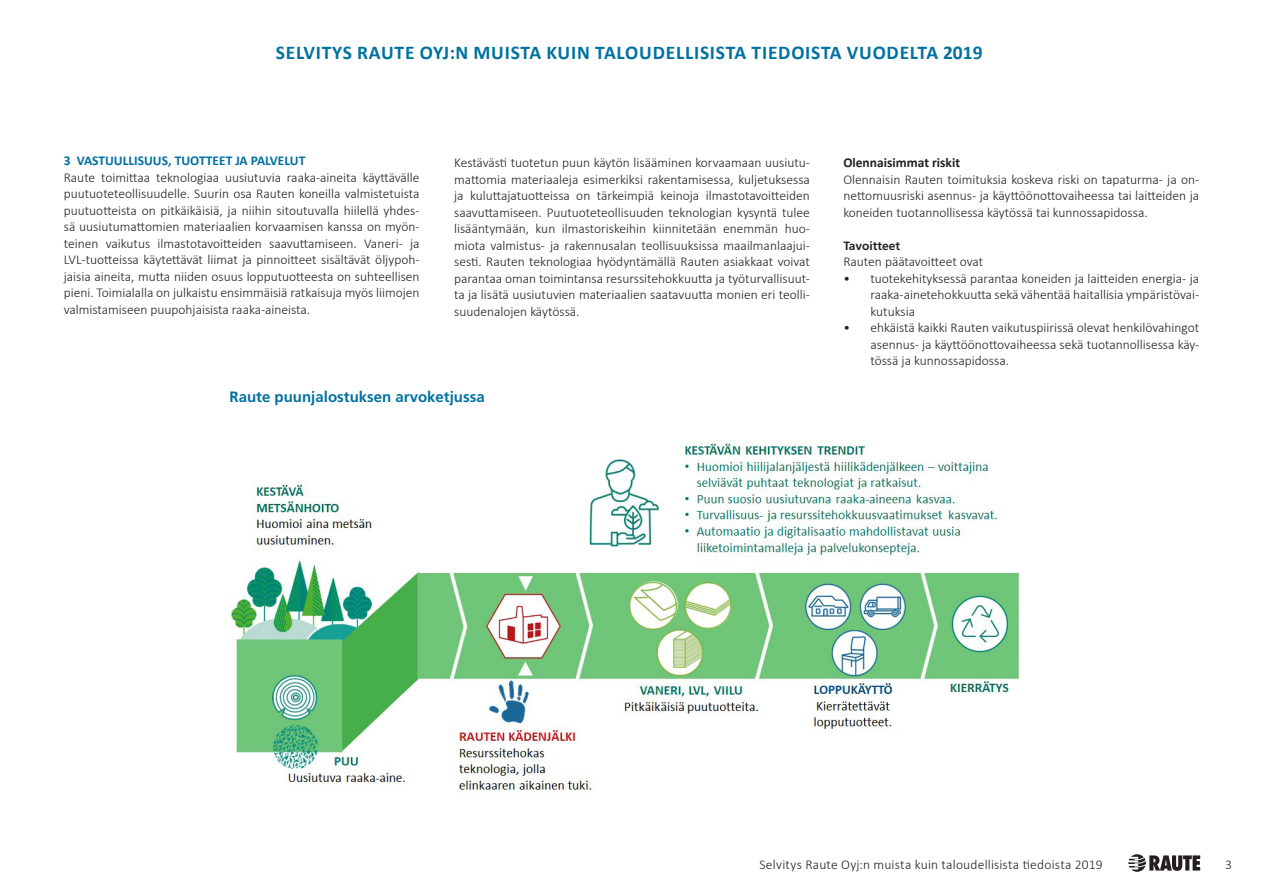
<style>
.page{position:relative;width:1263px;height:893px;background:#fff}
.page>*{position:absolute;margin:0;border:0;box-sizing:border-box;transform-origin:0 0}
.Frut_PÄÄOTS{font:700 19.5px "Calibri";letter-spacing:.04em;color:#0071a1}
.Frut_PÄÄOTS-2{font:700 15px "Frutiger LT";color:#0071a1}
.Frut_PÄÄOTS-3{font:300 13.5px/16.5px "Calibri";color:#231f20;text-align:justify}
.Frut_PÄÄOTS-4{font:700 13.5px "Calibri";color:#0071a1}
.Frut_PÄÄOTS-5{font:700 13.5px "Calibri";color:#231f20}
.Frut_PÄÄOTS-6{font:700 12px "Frutiger LT";color:#231f20}
</style>
<div class="page">
<svg style="left:1128px;top:854px;width:72px;height:18px"></svg>
<img style="left:231px;top:441px;width:789px;height:349px">
<p class="Frut_PÄÄOTS" style="left:276px;top:39px;width:708px">SELVITYS RAUTE OYJ:N MUISTA KUIN TALOUDELLISISTA TIEDOISTA VUODELTA 2019</p>
<p class="Frut_PÄÄOTS-4" style="left:64px;top:151px;width:243px">3 VASTUULLISUUS, TUOTTEET JA PALVELUT</p>
<p class="Frut_PÄÄOTS-3" style="left:64px;top:169px;width:357px">Raute toimittaa teknologiaa uusiutuvia raaka-aineita käyttävälle puutuoteteollisuudelle. Suurin osa Rauten koneilla valmistetuista puutuotteista on pitkäikäisiä, ja niihin sitoutuvalla hiilellä yhdes&shy;sä uusiutumattomien materiaalien korvaamisen kanssa on myön&shy;teinen vaikutus ilmastotavoitteiden saavuttamiseen. Vaneri- ja LVL-tuotteissa käytettävät liimat ja pinnoitteet sisältävät öljypoh&shy;jaisia aineita, mutta niiden osuus lopputuotteesta on suhteellisen pieni. Toimialalla on julkaistu ensimmäisiä ratkaisuja myös liimojen valmistamiseen puupohjaisista raaka-aineista.</p>
<p class="Frut_PÄÄOTS-3" style="left:454px;top:154px;width:357px">Kestävästi tuotetun puun käytön lisääminen korvaamaan uusiutu&shy;mattomia materiaaleja esimerkiksi rakentamisessa, kuljetuksessa ja kuluttajatuotteissa on tärkeimpiä keinoja ilmastotavoitteiden saavuttamiseen. Puutuoteteollisuuden teknologian kysyntä tulee lisääntymään, kun ilmastoriskeihin kiinnitetään enemmän huo&shy;miota valmistus- ja rakennusalan teollisuuksissa maailmanlaajui&shy;sesti. Rauten teknologiaa hyödyntämällä Rauten asiakkaat voivat parantaa oman toimintansa resurssitehokkuutta ja työturvallisuut&shy;ta ja lisätä uusiutuvien materiaalien saatavuutta monien eri teolli&shy;suudenalojen käytössä.</p>
<p class="Frut_PÄÄOTS-5" style="left:843px;top:153px;width:118px">Olennaisimmat riskit</p>
<p class="Frut_PÄÄOTS-3" style="left:843px;top:171px;width:357px">Olennaisin Rauten toimituksia koskeva riski on tapaturma- ja on&shy;nettomuusriski asennus- ja käyttöönottovaiheessa tai laitteiden ja koneiden tuotannollisessa käytössä tai kunnossapidossa.</p>
<p class="Frut_PÄÄOTS-6" style="left:843px;top:238px;width:58px">Tavoitteet</p>
<p class="Frut_PÄÄOTS-3" style="left:843px;top:253px;width:141px">Rauten päätavoitteet ovat</p>
<p class="Frut_PÄÄOTS-3" style="left:870px;top:270px;width:330px;text-indent:-27px">• tuotekehityksessä parantaa koneiden ja laitteiden energia- ja raaka-ainetehokkuutta sekä vähentää haitallisia ympäristövai&shy;kutuksia</p>
<p class="Frut_PÄÄOTS-3" style="left:870px;top:319px;width:330px;text-indent:-27px">• ehkäistä kaikki Rauten vaikutuspiirissä olevat henkilövahingot asennus- ja käyttöönottovaiheessa sekä tuotannollisessa käy&shy;tössä ja kunnossapidossa.</p>
<p class="Frut_PÄÄOTS-2" style="left:230px;top:388px;width:257px">Raute puunjalostuksen arvoketjussa</p>
<p class="Frut_PÄÄOTS-3" style="left:759px;top:856px;width:345px">Selvitys Raute Oyj:n muista kuin taloudellisista tiedoista 2019</p>
<p class="Frut_PÄÄOTS-3" style="left:1225px;top:856px;width:8px">3</p>
</div>
